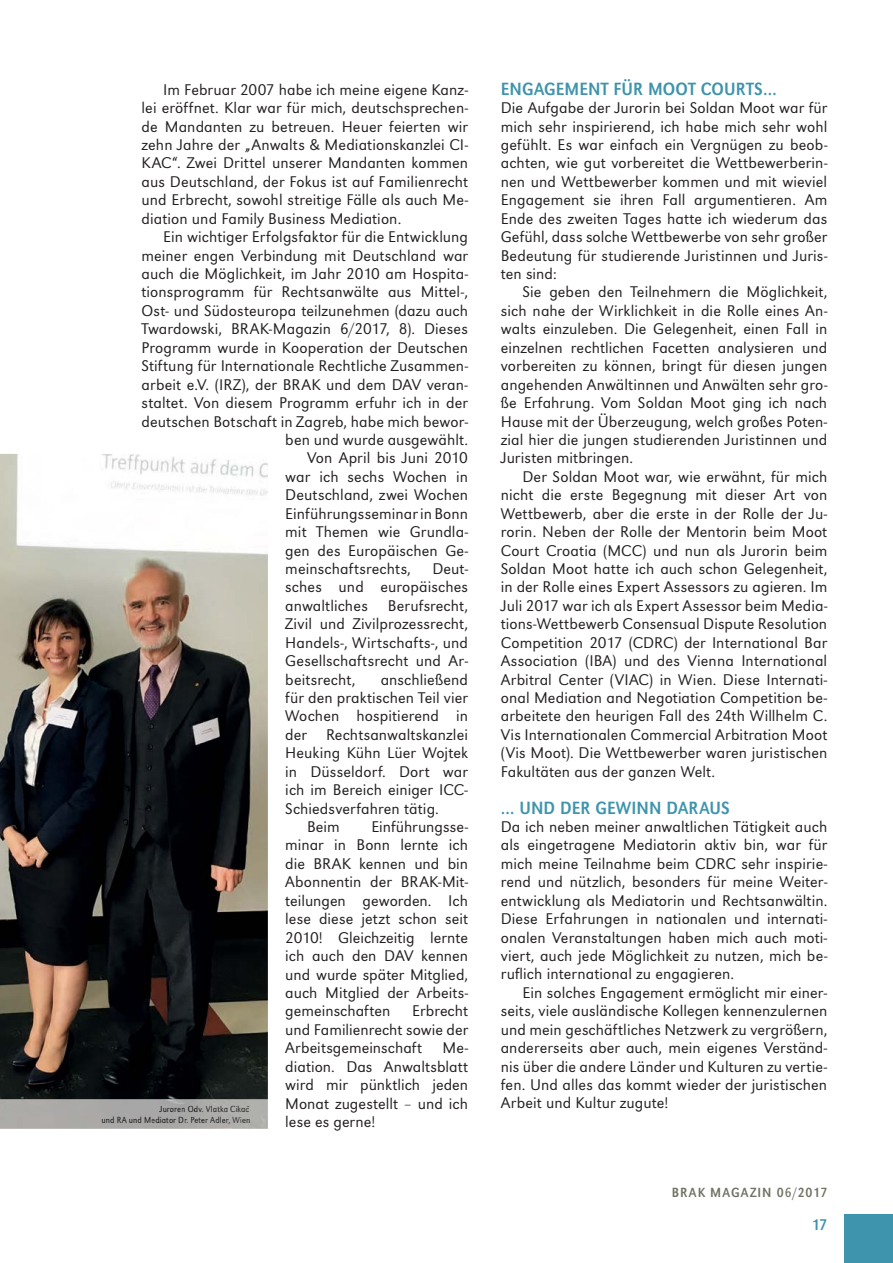
<style>
.page{position:relative;width:893px;height:1263px;background:#fff}
.page>*{position:absolute;margin:0;border:0;box-sizing:border-box;transform-origin:0 0}
.t1{font:18.45px "URW Grotesk T Regu Extr Narr";letter-spacing:.005em;color:#3e94ac}
.t2{font:16.2px/18.5px "URW Grotesk T Ligh";letter-spacing:.005em;color:#231f20;text-align:justify}
.t3{font:16.2px "URW Grotesk T Regu Extr Narr";color:#3e94ac}
.t4{font:13.8px "URW Grotesk T Regu Extr Narr";letter-spacing:.07em;color:#717364}
.t5{font:9.15px/10.9px "URW Grotesk T Ligh Extr Narr";letter-spacing:.01em;color:#1f1d1e;text-align:right}
.s1{color:#181617}
.s2{color:#171416}
.s3{color:#151315}
.s4{color:#191719}
.s5{color:#1c1a1b}
.s6{color:#1d1c1c}
.s7{color:#272626}
.s8{color:#201f1f}
.s9{color:#222020}
.s10{color:#1b191a}
.s11{color:#191718}
.s12{color:#191819}
.s13{color:#191818}
.s14{color:#242323}
</style>
<div class="page">
<img style="left:0;top:454px;width:268px;height:646px">
<div style="left:844px;top:1214px;width:49px;height:49px;background:#3e94ac"></div>
<p class="t2" style="left:142px;top:82px;width:328px;text-indent:22px">Im Februar 2007 habe ich meine eigene Kanz&shy;lei eröffnet. Klar war für mich, deutschsprechen&shy;de Mandanten zu betreuen. Heuer feierten wir zehn Jahre der „Anwalts &amp; Mediationskanzlei CI-KAC“. Zwei Drittel unserer Mandanten kommen aus Deutschland, der Fokus ist auf Familienrecht und Erbrecht, sowohl streitige Fälle als auch Me&shy;diation und Family Business Mediation.</p>
<p class="t2" style="left:163px;top:229px;width:306px">Ein wichtiger Erfolgsfaktor für die Entwicklung</p>
<p class="t2" style="left:142px;top:247px;width:328px">meiner engen Verbindung mit Deutschland war</p>
<p class="t2" style="left:142px;top:266px;width:328px">auch die Möglichkeit, im Jahr 2010 am Hospita-</p>
<p class="t2" style="left:142px;top:284px;width:328px">tionsprogramm für Rechtsanwälte aus Mittel-,</p>
<p class="t2" style="left:142px;top:303px;width:328px">Ost- und Südosteuropa teilzunehmen (dazu auch</p>
<p class="t2" style="left:142px;top:321px;width:328px">Twardowski, BRAK-Magazin 6/2017, 8). Dieses</p>
<p class="t2" style="left:142px;top:340px;width:328px">Programm wurde in Kooperation der Deutschen</p>
<p class="t2" style="left:142px;top:358px;width:328px">Stiftung für Internationale Rechtliche Zusammen-</p>
<p class="t2" style="left:142px;top:376px;width:328px">arbeit e.V. (IRZ), der BRAK und dem DAV veran-</p>
<p class="t2" style="left:142px;top:395px;width:328px">staltet. Von diesem Programm erfuhr ich in der</p>
<p class="t2" style="left:142px;top:413px;width:328px">deutschen Botschaft in Zagreb, habe mich bewor-</p>
<p class="t2" style="left:285px;top:432px;width:184px">ben und wurde ausgewählt.</p>
<p class="t2" style="left:307px;top:450px;width:162px">Von April bis Juni 2010</p>
<p class="t2" style="left:285px;top:469px;width:184px">war ich sechs Wochen in</p>
<p class="t2" style="left:285px;top:487px;width:184px">Deutschland, zwei Wochen</p>
<p class="t2" style="left:285px;top:506px;width:184px">Einführungsseminar in Bonn</p>
<p class="t2" style="left:285px;top:524px;width:184px">mit Themen wie Grundla-</p>
<p class="t2" style="left:285px;top:542px;width:184px">gen des Europäischen Ge-</p>
<p class="t2" style="left:285px;top:561px;width:127px">meinschaftsrechts,</p>
<p class="t2" style="left:285px;top:561px;width:184px;text-indent:147px">Deut&shy;sches und europäisches anwaltliches Berufsrecht, Zivil und Zivilprozessrecht, Handels-, Wirtschafts-, und Gesellschaftsrecht und Ar&shy;beitsrecht,</p>
<p class="t2" style="left:381px;top:671px;width:89px">anschließend</p>
<p class="t2" style="left:285px;top:690px;width:184px">für den praktischen Teil vier</p>
<p class="t2" style="left:285px;top:708px;width:184px">Wochen hospitierend in</p>
<p class="t2" style="left:285px;top:727px;width:184px">der Rechtsanwaltskanzlei</p>
<p class="t2" style="left:285px;top:745px;width:184px">Heuking Kühn Lüer Wojtek</p>
<p class="t2" style="left:285px;top:764px;width:184px">in Düsseldorf. Dort war</p>
<p class="t2" style="left:285px;top:782px;width:184px">ich im Bereich einiger ICC-</p>
<p class="t2" style="left:285px;top:800px;width:155px">Schiedsverfahren tätig.</p>
<p class="t2" style="left:307px;top:819px;width:34px">Beim</p>
<p class="t2" style="left:285px;top:819px;width:184px;text-indent:86px">Einführungsse&shy;minar in Bonn lernte ich die BRAK kennen und bin Abonnentin der BRAK-Mit&shy;teilungen geworden. Ich lese diese jetzt schon seit 2010! Gleichzeitig lernte ich auch den DAV kennen und wurde später Mitglied, auch Mitglied der Arbeits&shy;gemeinschaften</p>
<p class="t2" style="left:285px;top:1003px;width:184px;text-indent:127px">Erbrecht und Familienrecht sowie der Arbeitsgemeinschaft</p>
<p class="t2" style="left:285px;top:1040px;width:184px;text-indent:157px">Me&shy;diation. Das Anwaltsblatt wird mir pünktlich jeden Monat zugestellt – und ich lese es gerne!</p>
<p class="t5" style="left:102px;top:1104px;width:150px"><span class="s1">Jur</span><span class="s2">ore</span><span class="s3">n</span> <span class="s4">O</span><span class="s5">dv.</span> <span class="s6">Vl</span>atk<span class="s7">a</span> <span class="s8">Cik</span><span class="s9">acˇ<br></span><span class="s10">und</span> <span class="s4">RA</span> <span class="s11">un</span><span class="s12">d M</span><span class="s4">edi</span><span class="s13">ato</span><span class="s4">r D</span><span class="s10">r.</span> <span class="s5">Pet</span>er Adler, <span class="s8">W</span><span class="s14">i</span><span class="s7">en</span></p>
<p class="t1" style="left:501px;top:82px;width:277px">ENGAGEMENT FÜR MOOT COURTS…</p>
<p class="t2" style="left:501px;top:100px;width:328px">Die Aufgabe der Jurorin bei Soldan Moot war für mich sehr inspirierend, ich habe mich sehr wohl gefühlt. Es war einfach ein Vergnügen zu beob&shy;achten, wie gut vorbereitet die Wettbewerberin&shy;nen und Wettbewerber kommen und mit wieviel Engagement sie ihren Fall argumentieren. Am Ende des zweiten Tages hatte ich wiederum das Gefühl, dass solche Wettbewerbe von sehr großer Bedeutung für studierende Juristinnen und Juris&shy;ten sind:</p>
<p class="t2" style="left:501px;top:284px;width:328px;text-indent:22px">Sie geben den Teilnehmern die Möglichkeit, sich nahe der Wirklichkeit in die Rolle eines An&shy;walts einzuleben. Die Gelegenheit, einen Fall in einzelnen rechtlichen Facetten analysieren und vorbereiten zu können, bringt für diesen jungen angehenden Anwältinnen und Anwälten sehr gro&shy;ße Erfahrung. Vom Soldan Moot ging ich nach Hause mit der Überzeugung, welch großes Poten&shy;zial hier die jungen studierenden Juristinnen und Juristen mitbringen.</p>
<p class="t2" style="left:501px;top:469px;width:328px;text-indent:22px">Der Soldan Moot war, wie erwähnt, für mich nicht die erste Begegnung mit dieser Art von Wettbewerb, aber die erste in der Rolle der Ju&shy;rorin. Neben der Rolle der Mentorin beim Moot Court Croatia (MCC) und nun als Jurorin beim Soldan Moot hatte ich auch schon Gelegenheit, in der Rolle eines Expert Assessors zu agieren. Im Juli 2017 war ich als Expert Assessor beim Media&shy;tions-Wettbewerb Consensual Dispute Resolution Competition 2017 (CDRC) der International Bar Association (IBA) und des Vienna International Arbitral Center (VIAC) in Wien. Diese Internati&shy;onal Mediation and Negotiation Competition be&shy;arbeitete den heurigen Fall des 24th Willhelm C.<br>Vis Internationalen Commercial Arbitration Moot (Vis Moot). Die Wettbewerber waren juristischen Fakultäten aus der ganzen Welt.</p>
<p class="t1" style="left:501px;top:801px;width:230px">… UND DER GEWINN DARAUS</p>
<p class="t2" style="left:501px;top:819px;width:328px">Da ich neben meiner anwaltlichen Tätigkeit auch als eingetragene Mediatorin aktiv bin, war für mich meine Teilnahme beim CDRC sehr inspirie&shy;rend und nützlich, besonders für meine Weiter&shy;entwicklung als Mediatorin und Rechtsanwältin.<br>Diese Erfahrungen in nationalen und internati&shy;onalen Veranstaltungen haben mich auch moti&shy;viert, auch jede Möglichkeit zu nutzen, mich be&shy;ruflich international zu engagieren.</p>
<p class="t2" style="left:501px;top:985px;width:328px;text-indent:22px">Ein solches Engagement ermöglicht mir einer&shy;seits, viele ausländische Kollegen kennenzulernen und mein geschäftliches Netzwerk zu vergrößern, andererseits aber auch, mein eigenes Verständ&shy;nis über die andere Länder und Kulturen zu vertie&shy;fen. Und alles das kommt wieder der juristischen Arbeit und Kultur zugute!</p>
<p class="t4" style="left:672px;top:1188px;width:157px">BRAK MAGAZIN 06/2017</p>
<p class="t3" style="left:812px;top:1219px;width:17px">17</p>
</div>
